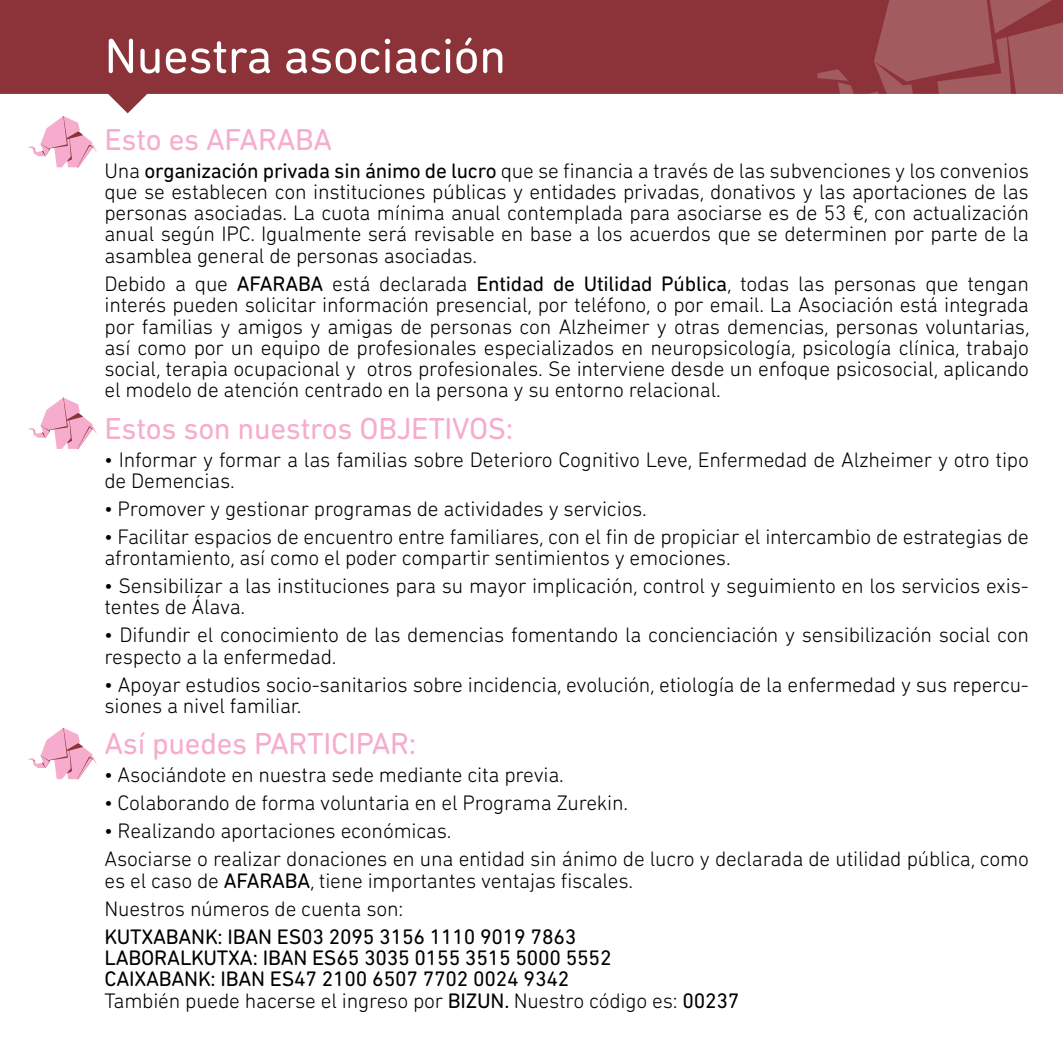
<style>
.page{position:relative;width:1063px;height:1063px;background:#fff}
.page>*{position:absolute;margin:0;border:0;box-sizing:border-box;transform-origin:0 0}
.t1{font:50px "DIN Next Rounded LT Pro";letter-spacing:-.01em;color:#fff}
.t2{font:31px "DIN Next Rounded LT Pro";letter-spacing:-.01em;color:#f6adcd}
.t3{font:300 21.5px/21.2px "DIN Next Rounded LT Pro";letter-spacing:-.01em;color:#000}
.t4{font:21.5px/21.2px "DIN Next Rounded LT Pro";letter-spacing:-.01em;color:#000}
.s1{font-weight:400}
.s2{font-weight:300}
</style>
<div class="page">
<svg style="left:0;top:0;width:817px;height:113px;fill:#8c3339"></svg>
<svg style="left:817px;top:0;width:246px;height:94px;background:#9a4c51"></svg>
<svg style="left:28px;top:398px;width:69px;height:51px"></svg>
<svg style="left:28px;top:116px;width:69px;height:51px"></svg>
<svg style="left:28px;top:728px;width:69px;height:51px"></svg>
<h1 class="t1" style="left:105px;top:27px;width:403px">Nuestra asociación</h1>
<h2 class="t2" style="left:105px;top:121px;width:229px">Esto es AFARABA</h2>
<p class="t3" style="left:105px;top:160px;width:926px;text-align:justify">Una <span class="s1">organización privada sin ánimo de lucro</span> que se financia a través de las subvenciones y los convenios que se establecen con instituciones públicas y entidades privadas, donativos y las aportaciones de las personas asociadas. La cuota mínima anual contemplada para asociarse es de 53 €, con actualización anual según IPC. Igualmente será revisable en base a los acuerdos que se determinen por parte de la asamblea general de personas asociadas.</p>
<p class="t3" style="left:105px;top:273px;width:927px;text-align:justify">Debido a que <span class="s1">AFARABA</span> está declarada <span class="s1">Entidad de Utilidad Pública</span>, todas las personas que tengan interés pueden solicitar información presencial, por teléfono, o por email. La Asociación está integrada por familias y amigos y amigas de personas con Alzheimer y otras demencias, personas voluntarias, así como por un equipo de profesionales especializados en neuropsicología, psicología clínica, trabajo social, terapia ocupacional y otros profesionales. Se interviene desde un enfoque psicosocial, aplicando el modelo de atención centrado en la persona y su entorno relacional.</p>
<h2 class="t2" style="left:105px;top:410px;width:410px">Estos son nuestros OBJETIVOS:</h2>
<p class="t3" style="left:105px;top:449px;width:926px">• Informar y formar a las familias sobre Deterioro Cognitivo Leve, Enfermedad de Alzheimer y otro tipo de Demencias.</p>
<p class="t3" style="left:105px;top:498px;width:544px">• Promover y gestionar programas de actividades y servicios.</p>
<p class="t3" style="left:105px;top:526px;width:926px">• Facilitar espacios de encuentro entre familiares, con el fin de propiciar el intercambio de estrategias de afrontamiento, así como el poder compartir sentimientos y emociones.</p>
<p class="t3" style="left:105px;top:575px;width:926px">• Sensibilizar a las instituciones para su mayor implicación, control y seguimiento en los servicios exis&shy;tentes de Álava.</p>
<p class="t3" style="left:105px;top:624px;width:926px">• Difundir el conocimiento de las demencias fomentando la concienciación y sensibilización social con respecto a la enfermedad.</p>
<p class="t3" style="left:105px;top:673px;width:926px">• Apoyar estudios socio-sanitarios sobre incidencia, evolución, etiología de la enfermedad y sus repercu&shy;siones a nivel familiar.</p>
<h2 class="t2" style="left:105px;top:726px;width:313px">Así puedes PARTICIPAR:</h2>
<p class="t3" style="left:105px;top:764px;width:461px">• Asociándote en nuestra sede mediante cita previa.</p>
<p class="t3" style="left:105px;top:792px;width:525px">• Colaborando de forma voluntaria en el Programa Zurekin.</p>
<p class="t3" style="left:105px;top:817px;width:926px;line-height:28px">• Realizando aportaciones económicas.<br>Asociarse o realizar donaciones en una entidad sin ánimo de lucro y declarada de utilidad pública, como</p>
<p class="t3" style="left:105px;top:866px;width:530px;line-height:28.2px">es el caso de <span class="s1">AFARABA</span>, tiene importantes ventajas fiscales.<br>Nuestros números de cuenta son:</p>
<p class="t4" style="left:105px;top:926px;width:636px">KUTXABANK: IBAN ES03 2095 3156 1110 9019 7863<br>LABORALKUTXA: IBAN ES65 3035 0155 3515 5000 5552<br>CAIXABANK: IBAN ES47 2100 6507 7702 0024 9342<br><span class="s2">También puede hacerse el ingreso por</span> BIZUN. <span class="s2">Nuestro código es:</span> 00237</p>
</div>
